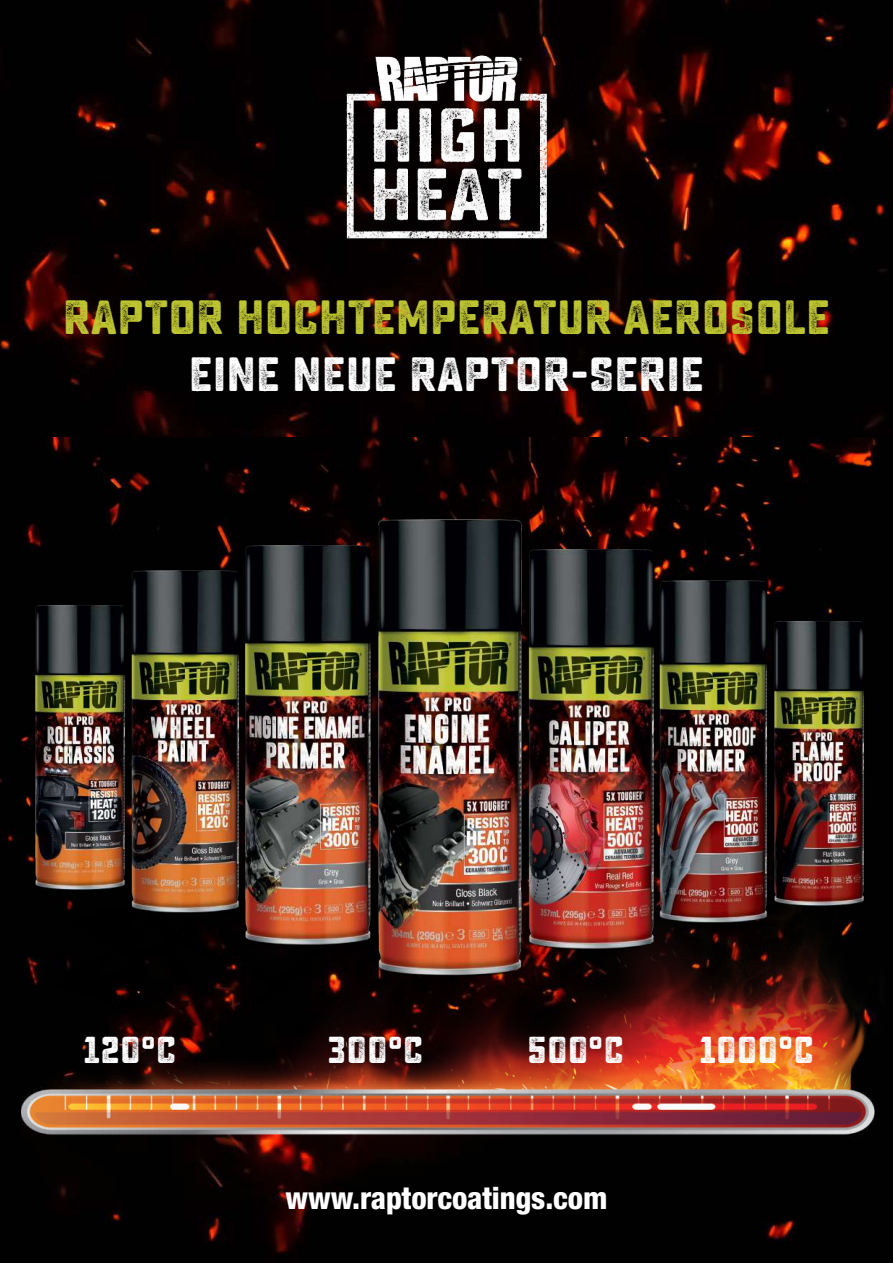
<style>
.page{position:relative;width:893px;height:1263px;background:#fff}
.page>*{position:absolute;margin:0;border:0;box-sizing:border-box;transform-origin:0 0}
.t1{font:48px "Sucrose Bold Two";color:#bdc531}
.t2{font:48px "Sucrose Bold Two";color:#fff}
.t3{font:37.5px "Sucrose Bold Two";color:#fff}
.t4{font:800 condensed 30.75px "Helvetica Neue LT Std";letter-spacing:-.005em;color:#fff}
</style>
<div class="page">
<img style="left:0;top:0;width:893px;height:1263px">
<img style="left:0;top:438px;width:893px;height:170px">
<img style="left:0;top:905px;width:893px;height:295px">
<img style="left:317px;top:33px;width:257px;height:225px">
<img style="left:0;top:592px;width:57px;height:313px">
<img style="left:57px;top:555px;width:101px;height:375px">
<img style="left:158px;top:528px;width:122px;height:437px">
<img style="left:280px;top:499px;width:340px;height:500px">
<img style="left:442px;top:532px;width:298px;height:437px">
<img style="left:586px;top:566px;width:255px;height:375px">
<img style="left:712px;top:608px;width:181px;height:313px">
<p class="t1" style="left:63px;top:289px;width:768px">RAPTOR HOCHTEMPERATUR AEROSOLE</p>
<p class="t2" style="left:189px;top:346px;width:517px">EINE NEUE RAPTOR-SERIE</p>
<p class="t3" style="left:84px;top:1027px;width:94px">120°C</p>
<p class="t3" style="left:327px;top:1027px;width:97px">300°C</p>
<p class="t3" style="left:527px;top:1027px;width:98px">500°C</p>
<p class="t3" style="left:699px;top:1027px;width:116px">1000°C</p>
<p class="t4" style="left:286px;top:1179px;width:323px">www.raptorcoatings.com</p>
</div>
